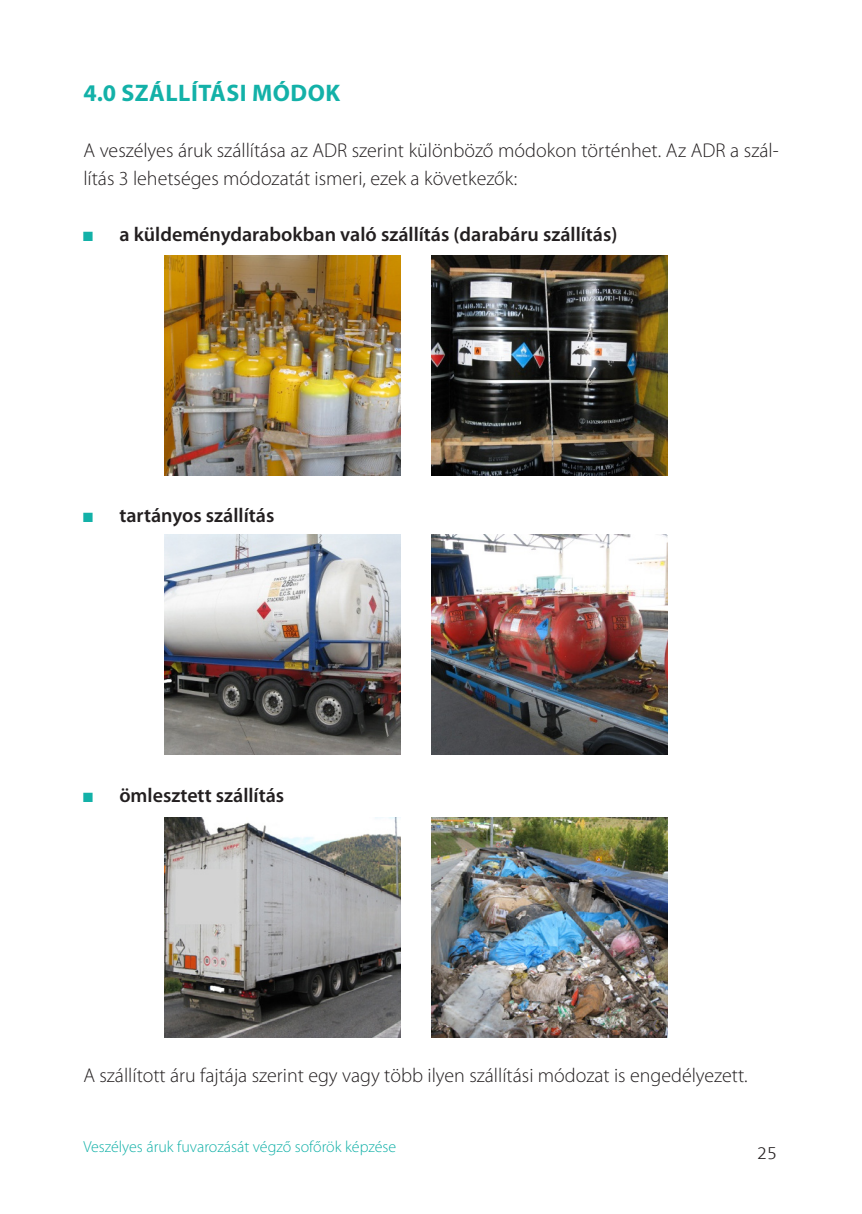
<style>
.page{position:relative;width:862px;height:1214px;background:#fff}
.page>*{position:absolute;margin:0;border:0;box-sizing:border-box;transform-origin:0 0}
.Fließtext{font:700 24px "Myriad Pro";letter-spacing:.02em;color:#13b1a8}
.Fließtext-2{font:300 20px/28px "Myriad Pro";color:#231f20}
.t1{font:600 20px "Myriad Pro";color:#231f20}
.t2{font:300 18px "The Sans B3";color:#231f20}
.t3{font:300 16px "Myriad Pro";color:#13b1a8}
.s1{font-family:"Arial Narrow";font-weight:400;color:#13b1a8}
</style>
<div class="page">
<img style="left:164px;top:255px;width:236px;height:220px">
<img style="left:431px;top:255px;width:236px;height:220px">
<img style="left:164px;top:534px;width:236px;height:220px">
<img style="left:431px;top:534px;width:236px;height:220px">
<img style="left:164px;top:817px;width:236px;height:219px">
<img style="left:431px;top:817px;width:236px;height:220px">
<p class="Fließtext" style="left:83px;top:78px;width:258px">4.0 SZÁLLÍTÁSI MÓDOK</p>
<p class="Fließtext-2" style="left:83px;top:137px;width:697px">A veszélyes áruk szállítása az ADR szerint különböző módokon történhet. Az ADR a szál&shy;lítás 3 lehetséges módozatát ismeri, ezek a következők:</p>
<p class="t1" style="left:83px;top:222px;width:535px"><span class="s1">■</span> a küldeménydarabokban való szállítás (darabáru szállítás)</p>
<p class="t1" style="left:83px;top:502px;width:192px"><span class="s1">■</span> tartányos szállítás</p>
<p class="t1" style="left:83px;top:782px;width:202px"><span class="s1">■</span> ömlesztett szállítás</p>
<p class="Fließtext-2" style="left:83px;top:1061px;width:666px">A szállított áru fajtája szerint egy vagy több ilyen szállítási módozat is engedélyezett.</p>
<p class="t3" style="left:83px;top:1138px;width:314px">Veszélyes áruk fuvarozását végző sofőrök képzése</p>
<p class="t2" style="left:757px;top:1143px;width:21px">25</p>
</div>
